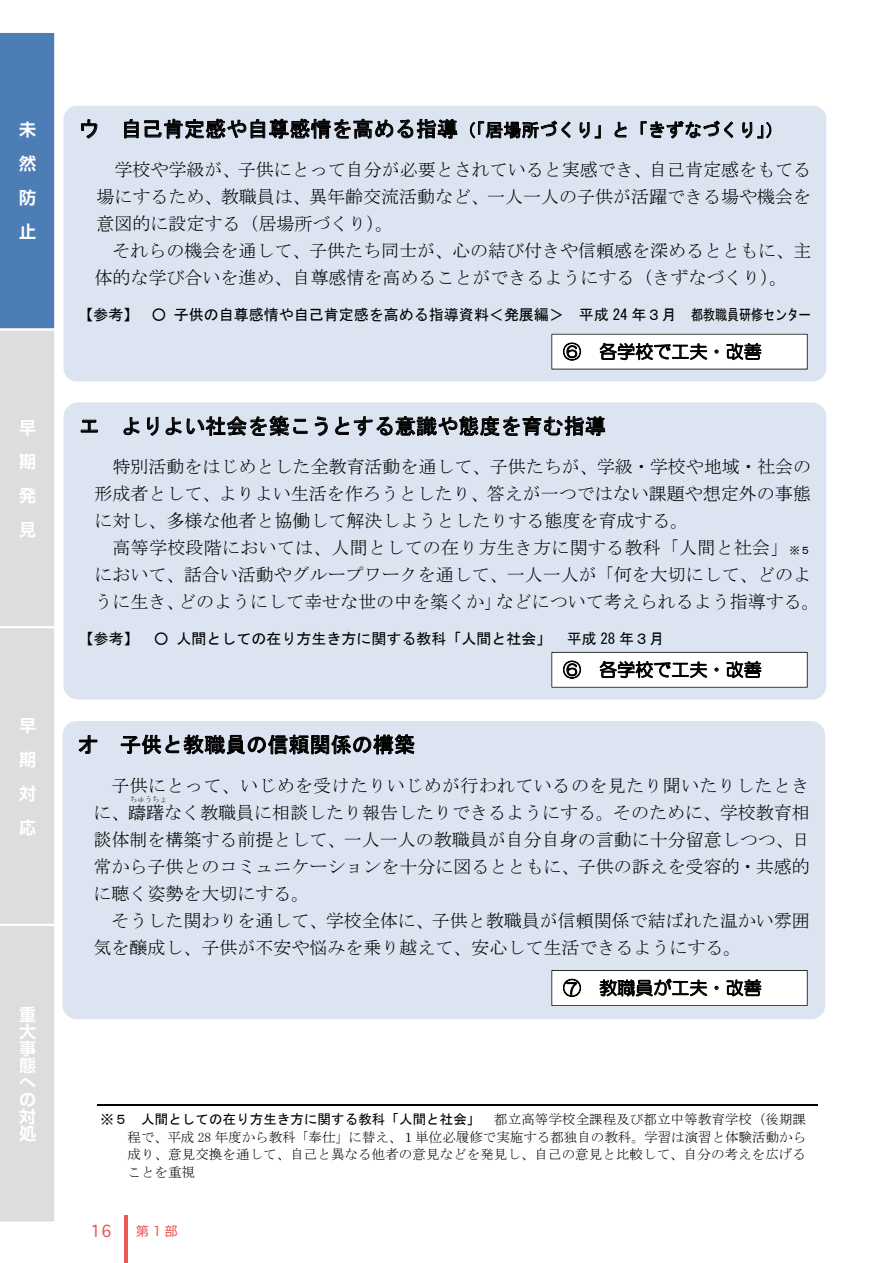
<style>
.page{position:relative;width:893px;height:1263px;background:#fff}
.page>*{position:absolute;margin:0;border:0;box-sizing:border-box;transform-origin:0 0}
.t1{font:21px "MS Gothic";letter-spacing:.005em;color:#000}
.t2{font:18px/27px "MS Mincho";color:#000;text-align:justify}
.t3{font:18px "MS Gothic";letter-spacing:.005em;color:#000}
.t4{font:18px "HG Maru Gothic MPRO";letter-spacing:.005em;color:#000}
.t5{font:700 16.95px/34px "Shin Go Pro De";color:#fff;text-align:justify}
.t6{font:15.9px "Geneva";color:#ea5854}
.t7{font:15px "MS Gothic";color:#000}
.t8{font:13.5px/17.5px "MS Mincho";letter-spacing:.005em;color:#000;text-align:justify}
.t9{font:13.5px "MS Gothic";letter-spacing:.005em;color:#000}
.t10{font:12.75px "Shin Go Pro";color:#ea5854}
.t11{font:7.5px "MS Mincho";letter-spacing:.005em;color:#000}
.s1{font-size:21px}
.s2{font-family:"MS Gothic";font-size:10.5px}
.s3{font-family:"MS Mincho"}
</style>
<div class="page">
<hr style="left:124px;top:1215px;width:4px;height:48px;background:#ea5854">
<svg style="left:0;top:33px;width:55px;height:1189px;background:#b9c6d3"></svg>
<div style="left:64px;top:402px;width:762px;height:297px;background:#dbe4f0;border-radius:14px"></div>
<svg style="left:81px;top:420px;width:17px;height:12px"></svg>
<svg style="left:124px;top:417px;width:16px;height:18px"></svg>
<svg style="left:147px;top:417px;width:11px;height:19px"></svg>
<svg style="left:166px;top:416px;width:142px;height:20px"></svg>
<svg style="left:314px;top:416px;width:14px;height:20px"></svg>
<svg style="left:335px;top:416px;width:270px;height:20px"></svg>
<div style="left:62px;top:721px;width:763px;height:298px;background:#dbe4f0;border-radius:14px"></div>
<svg style="left:78px;top:735px;width:19px;height:19px"></svg>
<svg style="left:121px;top:734px;width:293px;height:21px"></svg>
<hr style="left:97px;top:1104px;width:720px;height:1px;background:#000">
<div style="left:64px;top:106px;width:762px;height:275px;background:#dbe4f0;border-radius:13px"></div>
<svg style="left:81px;top:119px;width:16px;height:20px"></svg>
<svg style="left:124px;top:119px;width:333px;height:20px"></svg>
<svg style="left:470px;top:121px;width:101px;height:18px"></svg>
<svg style="left:580px;top:122px;width:21px;height:16px"></svg>
<svg style="left:615px;top:122px;width:12px;height:16px"></svg>
<svg style="left:641px;top:121px;width:92px;height:17px"></svg>
<svg style="left:742px;top:122px;width:29px;height:16px"></svg>
<svg style="left:551px;top:652px;width:257px;height:35px;background:#d3d3d3"></svg>
<svg style="left:551px;top:334px;width:257px;height:35px;background:#d3d3d3"></svg>
<svg style="left:551px;top:970px;width:257px;height:36px;background:#ccc"></svg>
<p class="t5" style="left:19px;top:111px;width:18px">未然防止</p>
<p class="t5" style="left:19px;top:408px;width:18px">早期発見</p>
<p class="t5" style="left:19px;top:706px;width:18px">早期対応</p>
<p class="t5" style="left:19px;top:1004px;width:18px;line-height:17px">重大事態への対処</p>
<p class="t3" style="left:79px;top:121px;width:706px"><span class="s1">ウ 自己肯定感や自尊感情を高める指導</span>（「居場所づくり」と「きずなづくり」）</p>
<p class="t2" style="left:97px;top:156px;width:716px;text-indent:18px">学校や学級が、子供にとって自分が必要とされていると実感でき、自己肯定感をもてる場にするため、教職員は、異年齢交流活動など、一人一人の子供が活躍できる場や機会を意図的に設定する（居場所づくり）。</p>
<p class="t2" style="left:94px;top:237px;width:718px;text-indent:18px">それらの機会を通して、子供たち同士が、心の結び付きや信頼感を深めるとともに、主体的な学び合いを進め、自尊感情を高めることができるようにする（きずなづくり）。</p>
<p class="t7" style="left:79px;top:307px;width:734px">【参考】 ○ 子供の自尊感情や自己肯定感を高める指導資料＜発展編＞ 平成 24 年３月 都教職員研修センター</p>
<p class="t4" style="left:563px;top:343px;width:200px">⑥ 各学校で工夫・改善</p>
<p class="t1" style="left:79px;top:415px;width:528px">エ よりよい社会を築こうとする意識や態度を育む指導</p>
<p class="t2" style="left:95px;top:453px;width:718px;text-indent:18px">特別活動をはじめとした全教育活動を通して、子供たちが、学級・学校や地域・社会の形成者として、よりよい生活を作ろうとしたり、答えが一つではない課題や想定外の事態に対し、多様な他者と協働して解決しようとしたりする態度を育成する。</p>
<p class="t2" style="left:95px;top:534px;width:727px;text-align:center">高等学校段階においては、人間としての在り方生き方に関する教科「人間と社会」<span class="s2">※５<br></span>において、話合い活動やグループワークを通して、一人一人が「何を大切にして、どのように生き、どのようにして幸せな世の中を築くか」などについて考えられるよう指導する。</p>
<p class="t7" style="left:79px;top:631px;width:587px">【参考】 ○ 人間としての在り方生き方に関する教科「人間と社会」 平成 28 年３月</p>
<p class="t4" style="left:563px;top:661px;width:200px">⑥ 各学校で工夫・改善</p>
<p class="t1" style="left:78px;top:734px;width:339px">オ 子供と教職員の信頼関係の構築</p>
<p class="t2" style="left:94px;top:772px;width:718px;text-indent:18px">子供にとって、いじめを受けたりいじめが行われているのを見たり聞いたりしたときに、躊躇なく教職員に相談したり報告したりできるようにする。そのために、学校教育相談体制を構築する前提として、一人一人の教職員が自分自身の言動に十分留意しつつ、日常から子供とのコミュニケーションを十分に図るとともに、子供の訴えを受容的・共感的に聴く姿勢を大切にする。</p>
<p class="t2" style="left:94px;top:907px;width:718px;text-indent:18px">そうした関わりを通して、学校全体に、子供と教職員が信頼関係で結ばれた温かい雰囲気を醸成し、子供が不安や悩みを乗り越えて、安心して生活できるようにする。</p>
<p class="t11" style="left:130px;top:795px;width:39px">ちゅうちょ</p>
<p class="t4" style="left:563px;top:979px;width:200px">⑦ 教職員が工夫・改善</p>
<p class="t9" style="left:101px;top:1112px;width:707px">※５ 人間としての在り方生き方に関する教科「人間と社会」 <span class="s3">都立高等学校全課程及び都立中等教育学校（後期課</span></p>
<p class="t8" style="left:128px;top:1128px;width:680px">程で、平成 28 年度から教科「奉仕」に替え、１単位必履修で実施する都独自の教科。学習は演習と体験活動から成り、意見交換を通して、自己と異なる他者の意見などを発見し、自己の意見と比較して、自分の考えを広げることを重視</p>
<p class="t6" style="left:90px;top:1222px;width:23px">16</p>
<p class="t10" style="left:136px;top:1220px;width:43px">第1部</p>
</div>
